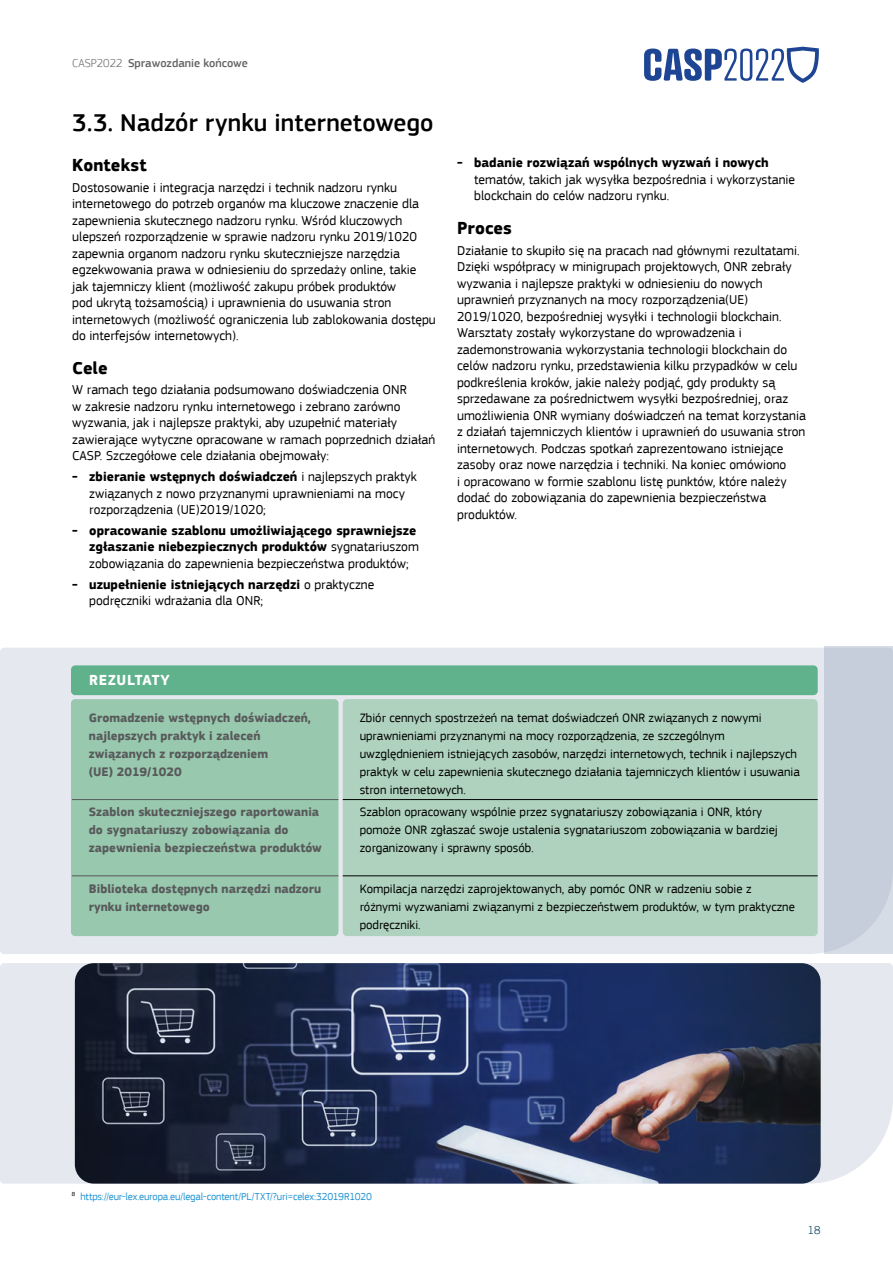
<style>
.page{position:relative;width:893px;height:1263px;background:#fff}
.page>*{position:absolute;margin:0;border:0;box-sizing:border-box;transform-origin:0 0}
.t1{font:500 25.5px "EC Square Sans Pro";letter-spacing:.005em;color:#000}
.t2{font:700 18px "EC Square Sans Pro";letter-spacing:.005em;color:#000}
.t3{font:700 15px "EC Square Sans Pro";letter-spacing:.04em;color:#fff}
.t4{font:13.5px/16.5px "EC Square Sans Pro";color:#000}
.t5{font:700 13.5px/16.5px "EC Square Sans Pro";color:#000}
.t6{font:12.75px/18px "EC Square Sans Pro";color:#000}
.t7{font:700 12.75px/18px "EC Square Sans Pro";color:#58595b}
.t8{font:500 12px "EC Square Sans Pro";color:#636466}
.t9{font:300 12px "EC Square Sans Pro";color:#02405d}
.t10{font:10.5px "EC Square Sans Pro";letter-spacing:-.02em;color:#2194d2}
.s1{font-weight:300}
.s2{font-weight:700}
.s3{font-weight:400}
</style>
<div class="page">
<div style="left:0;top:648px;width:824px;height:306px;background:#e6e8ef"></div>
<div style="left:71px;top:699px;width:267px;height:237px;background:#98c8ad;border-radius:4px"></div>
<div style="left:71px;top:665px;width:747px;height:30px;background:#5fb28b;border-radius:4px"></div>
<div style="left:343px;top:699px;width:475px;height:237px;background:#afd2be;border-radius:4px"></div>
<hr style="left:343px;top:799px;width:475px;height:1px;background:#000">
<hr style="left:343px;top:875px;width:475px;height:1px;background:#000">
<div style="left:824px;top:646px;width:69px;height:308px;background:linear-gradient(to right,#c6cedc,#c8d0de)"></div>
<div style="left:0;top:963px;width:893px;height:221px;background:#e6e8ef"></div>
<img style="left:75px;top:963px;width:746px;height:221px">
<hr style="left:72px;top:799px;width:266px;height:1px;background:#58595b">
<hr style="left:72px;top:875px;width:266px;height:1px;background:#58595b">
<svg style="left:644px;top:47px;width:175px;height:36px"></svg>
<p class="t8" style="left:72px;top:56px;width:177px"><span class="s1">CASP2022</span> Sprawozdanie końcowe</p>
<h1 class="t1" style="left:72px;top:107px;width:363px">3.3. Nadzór rynku internetowego</h1>
<h2 class="t2" style="left:72px;top:154px;width:76px">Kontekst</h2>
<p class="t4" style="left:72px;top:179px;width:365px">Dostosowanie i integracja narzędzi i technik nadzoru rynku internetowego do potrzeb organów ma kluczowe znaczenie dla zapewnienia skutecznego nadzoru rynku. Wśród kluczowych ulepszeń rozporządzenie w sprawie nadzoru rynku 2019/1020 zapewnia organom nadzoru rynku skuteczniejsze narzędzia egzekwowania prawa w odniesieniu do sprzedaży online, takie jak tajemniczy klient (możliwość zakupu próbek produktów<br>pod ukrytą tożsamością) i uprawnienia do usuwania stron internetowych (możliwość ograniczenia lub zablokowania dostępu do interfejsów internetowych).</p>
<h2 class="t2" style="left:72px;top:357px;width:37px">Cele</h2>
<p class="t4" style="left:72px;top:382px;width:364px">W ramach tego działania podsumowano doświadczenia ONR<br>w zakresie nadzoru rynku internetowego i zebrano zarówno wyzwania, jak i najlepsze praktyki, aby uzupełnić materiały zawierające wytyczne opracowane w ramach poprzednich działań CASP. Szczegółowe cele działania obejmowały:</p>
<p class="t4" style="left:89px;top:468px;width:329px;text-indent:-17px"><span class="s2">- zbieranie wstępnych doświadczeń</span> i najlepszych praktyk związanych z nowo przyznanymi uprawnieniami na mocy rozporządzenia (UE)2019/1020;</p>
<p class="t5" style="left:89px;top:523px;width:331px;text-indent:-17px">- opracowanie szablonu umożliwiającego sprawniejsze zgłaszanie niebezpiecznych produktów <span class="s3">sygnatariuszom zobowiązania do zapewnienia bezpieczeństwa produktów;</span></p>
<p class="t4" style="left:89px;top:576px;width:286px;text-indent:-17px"><span class="s2">- uzupełnienie istniejących narzędzi</span> o praktyczne podręczniki wdrażania dla ONR;</p>
<p class="t5" style="left:457px;top:155px;width:313px">- badanie rozwiązań wspólnych wyzwań i nowych</p>
<p class="t4" style="left:474px;top:171px;width:323px">tematów, takich jak wysyłka bezpośrednia i wykorzystanie blockchain do celów nadzoru rynku.</p>
<h2 class="t2" style="left:457px;top:217px;width:56px">Proces</h2>
<p class="t4" style="left:457px;top:242px;width:350px">Działanie to skupiło się na pracach nad głównymi rezultatami.<br>Dzięki współpracy w minigrupach projektowych, ONR zebrały wyzwania i najlepsze praktyki w odniesieniu do nowych uprawnień przyznanych na mocy rozporządzenia(UE)<br>2019/1020, bezpośredniej wysyłki i technologii blockchain.<br>Warsztaty zostały wykorzystane do wprowadzenia i zademonstrowania wykorzystania technologii blockchain do celów nadzoru rynku, przedstawienia kilku przypadków w celu podkreślenia kroków, jakie należy podjąć, gdy produkty są sprzedawane za pośrednictwem wysyłki bezpośredniej, oraz umożliwienia ONR wymiany doświadczeń na temat korzystania z działań tajemniczych klientów i uprawnień do usuwania stron internetowych. Podczas spotkań zaprezentowano istniejące zasoby oraz nowe narzędzia i techniki. Na koniec omówiono<br>i opracowano w formie szablonu listę punktów, które należy dodać do zobowiązania do zapewnienia bezpieczeństwa produktów.</p>
<p class="t3" style="left:89px;top:671px;width:82px">REZULTATY</p>
<p class="t7" style="left:89px;top:709px;width:224px">Gromadzenie wstępnych doświadczeń, najlepszych praktyk i zaleceń związanych z rozporządzeniem<br>(UE) 2019/1020</p>
<p class="t7" style="left:89px;top:804px;width:235px">Szablon skuteczniejszego raportowania do sygnatariuszy zobowiązania do zapewnienia bezpieczeństwa produktów</p>
<p class="t7" style="left:89px;top:880px;width:234px">Biblioteka dostępnych narzędzi nadzoru rynku internetowego</p>
<p class="t6" style="left:360px;top:709px;width:442px">Zbiór cennych spostrzeżeń na temat doświadczeń ONR związanych z nowymi uprawnieniami przyznanymi na mocy rozporządzenia, ze szczególnym uwzględnieniem istniejących zasobów, narzędzi internetowych, technik i najlepszych praktyk w celu zapewnienia skutecznego działania tajemniczych klientów i usuwania stron internetowych.</p>
<p class="t6" style="left:360px;top:803px;width:420px">Szablon opracowany wspólnie przez sygnatariuszy zobowiązania i ONR, który pomoże ONR zgłaszać swoje ustalenia sygnatariuszom zobowiązania w bardziej zorganizowany i sprawny sposób.</p>
<p class="t6" style="left:360px;top:879px;width:437px">Kompilacja narzędzi zaprojektowanych, aby pomóc ONR w radzeniu sobie z różnymi wyzwaniami związanymi z bezpieczeństwem produktów, w tym praktyczne podręczniki.</p>
<p class="t10" style="left:72px;top:1190px;width:301px"><sup>8</sup> https://eur-lex.europa.eu/legal-content/PL/TXT/?uri=celex:32019R1020</p>
<p class="t9" style="left:808px;top:1223px;width:14px">18</p>
</div>
